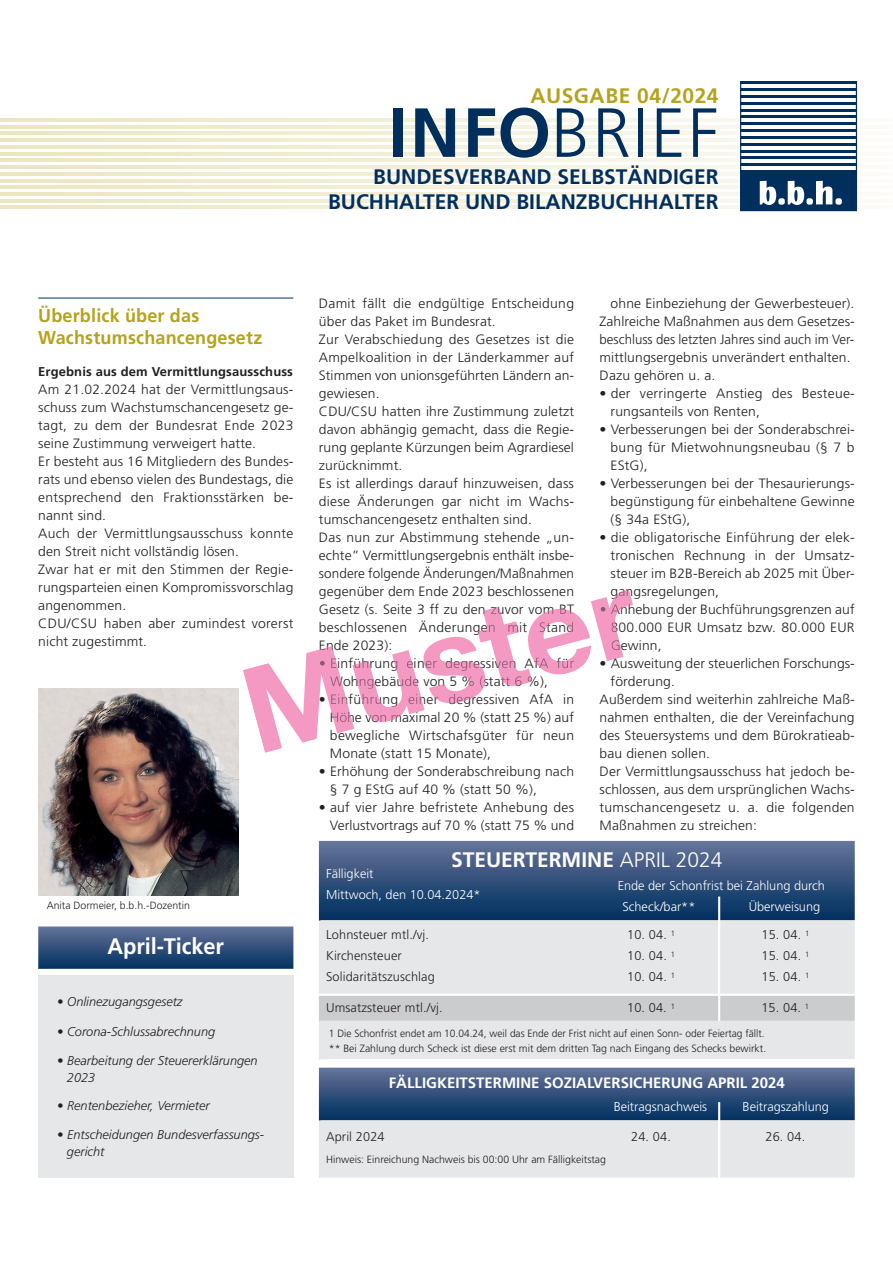
<style>
.page{position:relative;width:893px;height:1263px;background:#fff}
.page>*{position:absolute;margin:0;border:0;box-sizing:border-box;transform-origin:0 0}
.t1{font:300 69.45px "Frutiger";letter-spacing:.035em;color:#002f5e}
.t2{font:700 22.5px "Frutiger";letter-spacing:-.005em;color:#fff}
.t3{font:700 21px/25.2px "Frutiger";color:#002f5e;text-align:right}
.t4{font:700 21px "Frutiger";color:#fff}
.t5{font:700 21px "Frutiger";letter-spacing:.025em;color:#b5a31f}
.t6{font:700 18.6px/22.5px "Frutiger";letter-spacing:.01em;color:#b5a31f}
.t7{font:700 15px "Frutiger";color:#fff}
.t8{font:300 13.5px/18px "Frutiger";letter-spacing:.01em;color:#231f20;text-align:justify}
.t9{font:300 12.75px "Frutiger";letter-spacing:.01em;color:#231f20}
.t10{font:italic 300 12.75px/16.5px "Frutiger";color:#231f20}
.t11{font:300 12.75px "Frutiger";color:#fff}
.t12{font:700 12.75px "Frutiger";letter-spacing:.01em;color:#231f20}
.t13{font:300 10.5px "Frutiger";color:#231f20}
.s1{font-weight:700}
.s2{font-weight:300}
</style>
<div class="page">
<svg style="left:0;top:119px;width:858px;height:3px;background:#f2eed6"></svg>
<svg style="left:0;top:125px;width:858px;height:3px;background:#f2eed6"></svg>
<svg style="left:0;top:132px;width:858px;height:3px;background:#f2eed6"></svg>
<svg style="left:0;top:139px;width:858px;height:3px;background:#f2eed6"></svg>
<svg style="left:0;top:145px;width:858px;height:3px;background:#f2eed6"></svg>
<svg style="left:0;top:152px;width:858px;height:3px;background:#f2eed6"></svg>
<svg style="left:0;top:159px;width:858px;height:3px;background:#f2eed6"></svg>
<svg style="left:0;top:166px;width:858px;height:3px;background:#f2eed6"></svg>
<svg style="left:0;top:172px;width:858px;height:3px;background:#f2eed6"></svg>
<svg style="left:0;top:179px;width:858px;height:3px;background:#f2eed6"></svg>
<svg style="left:0;top:186px;width:858px;height:3px;background:#f2eed6"></svg>
<svg style="left:0;top:193px;width:858px;height:3px;background:#f2eed6"></svg>
<svg style="left:0;top:199px;width:858px;height:3px;background:#f2eed6"></svg>
<svg style="left:0;top:206px;width:858px;height:3px;background:#f2eed6"></svg>
<div style="left:319px;top:920px;width:536px;height:140px;background:#e6e7e9"></div>
<div style="left:319px;top:996px;width:536px;height:25px;background:#cbccce"></div>
<svg style="left:319px;top:841px;width:536px;height:79px;background:#32517b"></svg>
<svg style="left:319px;top:1068px;width:536px;height:110px;background:#909fb5"></svg>
<div style="left:38px;top:975px;width:255px;height:202px;background:#e6e7e9"></div>
<svg style="left:38px;top:926px;width:255px;height:43px;background:#36547e"></svg>
<img style="left:38px;top:688px;width:200px;height:207px">
<hr style="left:38px;top:298px;width:255px;height:1px;background:#002f5e">
<svg style="left:740px;top:81px;width:117px;height:130px"></svg>
<hr style="left:718px;top:896px;width:2px;height:125px;background:#fff">
<hr style="left:718px;top:1102px;width:2px;height:85px;background:#fff">
<hr style="left:319px;top:994px;width:536px;height:2px;background:#fff">
<svg style="left:243px;top:598px;width:381px;height:155px"></svg>
<svg style="left:374px;top:620px;width:61px;height:12px"></svg>
<svg style="left:320px;top:640px;width:71px;height:12px"></svg>
<svg style="left:320px;top:658px;width:135px;height:64px"></svg>
<svg style="left:601px;top:590px;width:32px;height:42px"></svg>
<svg style="left:612px;top:640px;width:12px;height:12px"></svg>
<svg style="left:601px;top:658px;width:23px;height:6px"></svg>
<p class="t5" style="left:530px;top:87px;width:190px">AUSGABE 04/2024</p>
<p class="t1" style="left:388px;top:105px;width:332px"><span class="s1">INFO</span>BRIEF</p>
<p class="t3" style="left:328px;top:165px;width:392px">BUNDESVERBAND SELBSTÄNDIGER<br>BUCHHALTER UND BILANZBUCHHALTER</p>
<p class="t6" style="left:38px;top:306px;width:226px">Überblick über das<br>Wachstumschancengesetz</p>
<p class="t12" style="left:38px;top:366px;width:256px">Ergebnis aus dem Vermittlungsausschuss</p>
<p class="t8" style="left:38px;top:381px;width:257px">Am 21.02.2024 hat der Vermittlungsaus&shy;schuss zum Wachstumschancengesetz ge&shy;tagt, zu dem der Bundesrat Ende 2023 seine Zustimmung verweigert hatte.</p>
<p class="t8" style="left:38px;top:453px;width:257px">Er besteht aus 16 Mitgliedern des Bundes&shy;rats und ebenso vielen des Bundestags, die entsprechend den Fraktionsstärken be&shy;nannt sind.</p>
<p class="t8" style="left:38px;top:525px;width:257px">Auch der Vermittlungsausschuss konnte den Streit nicht vollständig lösen.</p>
<p class="t8" style="left:38px;top:561px;width:257px">Zwar hat er mit den Stimmen der Regie&shy;rungsparteien einen Kompromissvorschlag angenommen.</p>
<p class="t8" style="left:38px;top:615px;width:257px">CDU/CSU haben aber zumindest vorerst nicht zugestimmt.</p>
<p class="t13" style="left:47px;top:901px;width:145px">Anita Dormeier, b.b.h.-Dozentin</p>
<p class="t2" style="left:108px;top:937px;width:118px">April-Ticker</p>
<p class="t10" style="left:57px;top:994px;width:127px">• Onlinezugangsgesetz</p>
<p class="t10" style="left:57px;top:1024px;width:159px">• Corona-Schlussabrechnung</p>
<p class="t10" style="left:67px;top:1053px;width:192px;text-indent:-10px">• Bearbeitung der Steuererklärungen<br>2023</p>
<p class="t10" style="left:57px;top:1098px;width:154px">• Rentenbezieher, Vermieter</p>
<p class="t10" style="left:67px;top:1127px;width:199px;text-indent:-10px">• Entscheidungen Bundesverfassungs&shy;gericht</p>
<p class="t8" style="left:319px;top:295px;width:257px">Damit fällt die endgültige Entscheidung über das Paket im Bundesrat.</p>
<p class="t8" style="left:319px;top:331px;width:257px">Zur Verabschiedung des Gesetzes ist die Ampelkoalition in der Länderkammer auf Stimmen von unionsgeführten Ländern an&shy;gewiesen.</p>
<p class="t8" style="left:319px;top:403px;width:257px">CDU/CSU hatten ihre Zustimmung zuletzt davon abhängig gemacht, dass die Regie&shy;rung geplante Kürzungen beim Agrardiesel zurücknimmt.</p>
<p class="t8" style="left:319px;top:475px;width:257px">Es ist allerdings darauf hinzuweisen, dass diese Änderungen gar nicht im Wachs&shy;tumschancengesetz enthalten sind.</p>
<p class="t8" style="left:319px;top:529px;width:257px">Das nun zur Abstimmung stehende „un&shy;echte” Vermittlungsergebnis enthält insbe&shy;sondere folgende Änderungen/Maßnahmen gegenüber dem Ende 2023 beschlossenen Gesetz (s. Seite 3 ff zu den zuvor vom BT beschlossenen Änderungen mit Stand Ende 2023):</p>
<p class="t8" style="left:330px;top:655px;width:246px;text-indent:-11px">• Einführung einer degressiven AfA für<br>Wohngebäude von 5 % (statt 6 %),</p>
<p class="t8" style="left:330px;top:691px;width:246px;text-indent:-11px">• Einführung einer degressiven AfA in Höhe von maximal 20 % (statt 25 %) auf bewegliche Wirtschafsgüter für neun Monate (statt 15 Monate),</p>
<p class="t8" style="left:330px;top:763px;width:246px;text-indent:-11px">• Erhöhung der Sonderabschreibung nach § 7 g EStG auf 40 % (statt 50 %),</p>
<p class="t8" style="left:319px;top:799px;width:257px;text-align:right">• auf vier Jahre befristete Anhebung des<br>Verlustvortrags auf 70 % (statt 75 % und</p>
<p class="t8" style="left:611px;top:295px;width:245px">ohne Einbeziehung der Gewerbesteuer).</p>
<p class="t8" style="left:600px;top:313px;width:257px">Zahlreiche Maßnahmen aus dem Gesetzes&shy;beschluss des letzten Jahres sind auch im Ver&shy;mittlungsergebnis unverändert enthalten.</p>
<p class="t8" style="left:600px;top:367px;width:117px">Dazu gehören u. a.</p>
<p class="t8" style="left:611px;top:385px;width:246px;text-indent:-11px">• der verringerte Anstieg des Besteue&shy;rungsanteils von Renten,</p>
<p class="t8" style="left:611px;top:421px;width:246px;text-indent:-11px">• Verbesserungen bei der Sonderabschrei&shy;bung für Mietwohnungsneubau (§ 7 b EStG),</p>
<p class="t8" style="left:611px;top:475px;width:246px;text-indent:-11px">• Verbesserungen bei der Thesaurierungs&shy;begünstigung für einbehaltene Gewinne (§ 34a EStG),</p>
<p class="t8" style="left:611px;top:529px;width:246px;text-indent:-11px">• die obligatorische Einführung der elek&shy;tronischen Rechnung in der Umsatz&shy;steuer im B2B-Bereich ab 2025 mit Über&shy;gangsregelungen,</p>
<p class="t8" style="left:611px;top:601px;width:246px;text-indent:-11px">• Anhebung der Buchführungsgrenzen auf 800.000 EUR Umsatz bzw. 80.000 EUR Gewinn,</p>
<p class="t8" style="left:611px;top:655px;width:246px;text-indent:-11px">• Ausweitung der steuerlichen Forschungs&shy;förderung.</p>
<p class="t8" style="left:600px;top:691px;width:257px">Außerdem sind weiterhin zahlreiche Maß&shy;nahmen enthalten, die der Vereinfachung des Steuersystems und dem Bürokratieab&shy;bau dienen sollen.</p>
<p class="t8" style="left:600px;top:763px;width:257px">Der Vermittlungsausschuss hat jedoch be&shy;schlossen, aus dem ursprünglichen Wachs&shy;tumschancengesetz u. a. die folgenden Maßnahmen zu streichen:</p>
<p class="t4" style="left:451px;top:851px;width:273px">STEUERTERMINE <span class="s2">APRIL 2024</span></p>
<p class="t11" style="left:326px;top:868px;width:49px">Fälligkeit</p>
<p class="t11" style="left:326px;top:889px;width:156px">Mittwoch, den 10.04.2024*</p>
<p class="t9" style="left:326px;top:929px;width:104px">Lohnsteuer mtl./vj.</p>
<p class="t9" style="left:627px;top:929px;width:49px">10. 04. <sup>1</sup></p>
<p class="t9" style="left:761px;top:929px;width:49px">15. 04. <sup>1</sup></p>
<p class="t9" style="left:326px;top:950px;width:77px">Kirchensteuer</p>
<p class="t9" style="left:627px;top:950px;width:49px">10. 04. <sup>1</sup></p>
<p class="t9" style="left:761px;top:950px;width:49px">15. 04. <sup>1</sup></p>
<p class="t9" style="left:326px;top:971px;width:110px">Solidaritätszuschlag</p>
<p class="t9" style="left:627px;top:971px;width:49px">10. 04. <sup>1</sup></p>
<p class="t9" style="left:761px;top:971px;width:49px">15. 04. <sup>1</sup></p>
<p class="t9" style="left:326px;top:1003px;width:118px">Umsatzsteuer mtl./vj.</p>
<p class="t9" style="left:627px;top:1003px;width:49px">10. 04. <sup>1</sup></p>
<p class="t9" style="left:761px;top:1003px;width:49px">15. 04. <sup>1</sup></p>
<p class="t11" style="left:618px;top:880px;width:209px">Ende der Schonfrist bei Zahlung durch</p>
<p class="t11" style="left:622px;top:901px;width:74px">Scheck/bar**</p>
<p class="t11" style="left:749px;top:901px;width:73px">Überweisung</p>
<p class="t13" style="left:329px;top:1029px;width:437px">1 Die Schonfrist endet am 10.04.24, weil das Ende der Frist nicht auf einen Sonn- oder Feiertag fällt.</p>
<p class="t13" style="left:329px;top:1044px;width:439px">** Bei Zahlung durch Scheck ist diese erst mit dem dritten Tag nach Eingang des Schecks bewirkt.</p>
<p class="t7" style="left:389px;top:1077px;width:398px">FÄLLIGKEITSTERMINE SOZIALVERSICHERUNG APRIL 2024</p>
<p class="t11" style="left:614px;top:1101px;width:95px">Beitragsnachweis</p>
<p class="t11" style="left:743px;top:1101px;width:88px">Beitragszahlung</p>
<p class="t9" style="left:326px;top:1131px;width:60px">April 2024</p>
<p class="t9" style="left:631px;top:1131px;width:41px">24. 04.</p>
<p class="t9" style="left:765px;top:1131px;width:41px">26. 04.</p>
<p class="t13" style="left:326px;top:1155px;width:281px">Hinweis: Einreichung Nachweis bis 00:00 Uhr am Fälligkeitstag</p>
</div>
